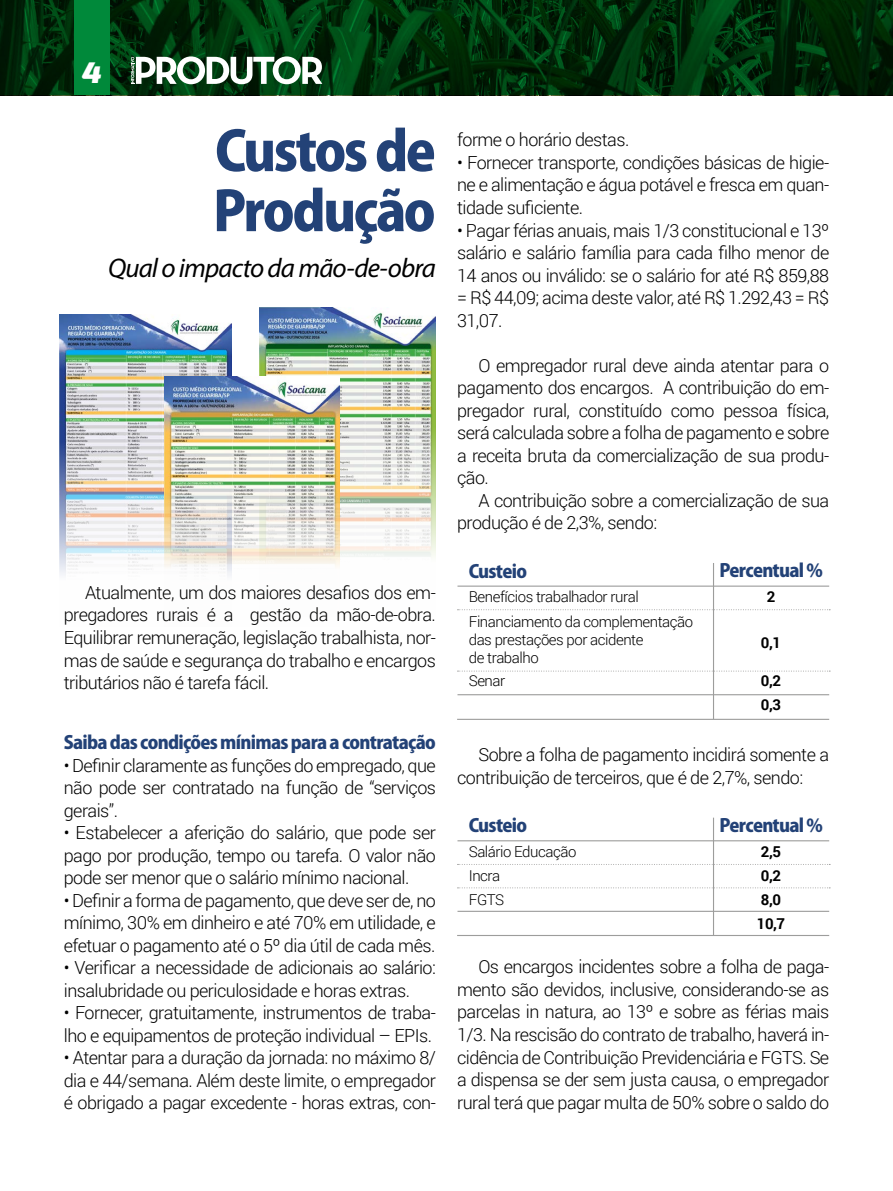
<style>
.page{position:relative;width:893px;height:1191px;background:#fff}
.page>*{position:absolute;margin:0;border:0;box-sizing:border-box;transform-origin:0 0}
.t1{font:800 54px/60px "Koz Go Pro";letter-spacing:-.05em;color:#234277}
.t2{font:italic 900 30px "Exo 2";color:#fff}
.t3{font:italic 27px "Myriad Pro";letter-spacing:-.03em;color:#000}
.t4{font:300 18px/22.5px "Roboto";letter-spacing:-.03em;color:#000;text-align:justify}
.t5{font:800 18px "Koz Go Pro";letter-spacing:-.04em;color:#234277}
.t6{font:300 15px/18px "Roboto";letter-spacing:-.03em;color:#000}
.t7{font:700 15px/24px "Roboto";color:#000}
</style>
<div class="page">
<svg style="left:0;top:0;width:893px;height:95px;background:#00300b"></svg>
<div style="left:74px;top:0;width:36px;height:95px;background:#00893a"></div>
<svg style="left:131px;top:56px;width:191px;height:28px"></svg>
<hr style="left:713px;top:563px;width:1px;height:156px;background:#9d9d9c">
<hr style="left:457px;top:585px;width:372px;height:1px;background:#9d9d9c">
<svg style="left:457px;top:609px;width:373px;height:1px"></svg>
<svg style="left:457px;top:670px;width:373px;height:1px"></svg>
<hr style="left:457px;top:694px;width:372px;height:1px;background:#9d9d9c">
<hr style="left:713px;top:817px;width:1px;height:118px;background:#9d9d9c">
<hr style="left:457px;top:840px;width:372px;height:1px;background:#9d9d9c">
<svg style="left:457px;top:864px;width:373px;height:1px"></svg>
<svg style="left:457px;top:887px;width:373px;height:1px"></svg>
<hr style="left:457px;top:910px;width:372px;height:2px;background:#9d9d9c">
<hr style="left:457px;top:719px;width:372px;height:1px;background:#9d9d9c">
<hr style="left:457px;top:935px;width:372px;height:1px;background:#9d9d9c">
<img style="left:59px;top:315px;width:173px;height:260px">
<img style="left:259px;top:307px;width:177px;height:259px">
<img style="left:164px;top:376px;width:175px;height:200px">
<h2 class="t2" style="left:82px;top:54px;width:21px">4</h2>
<h1 class="t1" style="left:213px;top:125px;width:224px">Custos de<br>Produção</h1>
<h3 class="t3" style="left:108px;top:251px;width:329px">Qual o impacto da mão-de-obra</h3>
<p class="t4" style="left:64px;top:581px;width:374px;text-indent:21px">Atualmente, um dos maiores desafios dos em&shy;pregadores rurais é a gestão da mão-de-obra.<br>Equilibrar remuneração, legislação trabalhista, nor&shy;mas de saúde e segurança do trabalho e encargos tributários não é tarefa fácil.</p>
<p class="t5" style="left:64px;top:730px;width:373px">Saiba das condições mínimas para a contratação</p>
<p class="t4" style="left:64px;top:753px;width:374px">• Definir claramente as funções do empregado, que não pode ser contratado na função de “serviços gerais”.</p>
<p class="t4" style="left:64px;top:820px;width:374px">• Estabelecer a aferição do salário, que pode ser pago por produção, tempo ou tarefa. O valor não pode ser menor que o salário mínimo nacional.</p>
<p class="t4" style="left:64px;top:888px;width:374px">• Definir a forma de pagamento, que deve ser de, no mínimo, 30% em dinheiro e até 70% em utilidade, e efetuar o pagamento até o 5º dia útil de cada mês.</p>
<p class="t4" style="left:64px;top:955px;width:374px">• Verificar a necessidade de adicionais ao salário: insalubridade ou periculosidade e horas extras.</p>
<p class="t4" style="left:64px;top:1000px;width:374px">• Fornecer, gratuitamente, instrumentos de traba&shy;lho e equipamentos de proteção individual – EPIs.</p>
<p class="t4" style="left:64px;top:1045px;width:374px">• Atentar para a duração da jornada: no máximo 8/ dia e 44/semana. Além deste limite, o empregador é obrigado a pagar excedente - horas extras, con-</p>
<p class="t4" style="left:457px;top:128px;width:174px">forme o horário destas.</p>
<p class="t4" style="left:457px;top:151px;width:374px">• Fornecer transporte, condições básicas de higie&shy;ne e alimentação e água potável e fresca em quan&shy;tidade suficiente.</p>
<p class="t4" style="left:457px;top:218px;width:374px">• Pagar férias anuais, mais 1/3 constitucional e 13º salário e salário família para cada filho menor de 14 anos ou inválido: se o salário for até R$ 859,88 = R$ 44,09; acima deste valor, até R$ 1.292,43 = R$ 31,07.</p>
<p class="t4" style="left:457px;top:353px;width:374px;text-indent:21px">O empregador rural deve ainda atentar para o pagamento dos encargos. A contribuição do em&shy;pregador rural, constituído como pessoa física, será calculada sobre a folha de pagamento e sobre a receita bruta da comercialização de sua produ&shy;ção.</p>
<p class="t4" style="left:457px;top:488px;width:374px;text-indent:21px">A contribuição sobre a comercialização de sua produção é de 2,3%, sendo:</p>
<p class="t5" style="left:469px;top:559px;width:60px">Custeio</p>
<p class="t6" style="left:469px;top:587px;width:171px">Benefícios trabalhador rural</p>
<p class="t5" style="left:720px;top:559px;width:105px">Percentual %</p>
<p class="t7" style="left:767px;top:584px;width:10px">2</p>
<p class="t7" style="left:761px;top:630px;width:22px">0,1</p>
<p class="t7" style="left:761px;top:668px;width:22px">0,2<br>0,3</p>
<p class="t6" style="left:469px;top:612px;width:226px">Financiamento da complementação das prestações por acidente<br>de trabalho</p>
<p class="t6" style="left:469px;top:671px;width:38px">Senar</p>
<p class="t4" style="left:457px;top:743px;width:374px;text-indent:21px">Sobre a folha de pagamento incidirá somente a contribuição de terceiros, que é de 2,7%, sendo:</p>
<p class="t5" style="left:469px;top:814px;width:60px">Custeio</p>
<p class="t6" style="left:469px;top:839px;width:109px;line-height:24px">Salário Educação<br>Incra<br>FGTS</p>
<p class="t7" style="left:757px;top:839px;width:30px">2,5<br>0,2<br>8,0<br>10,7</p>
<p class="t5" style="left:720px;top:813px;width:105px">Percentual %</p>
<p class="t4" style="left:457px;top:955px;width:374px;text-indent:21px">Os encargos incidentes sobre a folha de paga&shy;mento são devidos, inclusive, considerando-se as parcelas in natura, ao 13º e sobre as férias mais 1/3. Na rescisão do contrato de trabalho, haverá in&shy;cidência de Contribuição Previdenciária e FGTS. Se a dispensa se der sem justa causa, o empregador rural terá que pagar multa de 50% sobre o saldo do</p>
</div>
